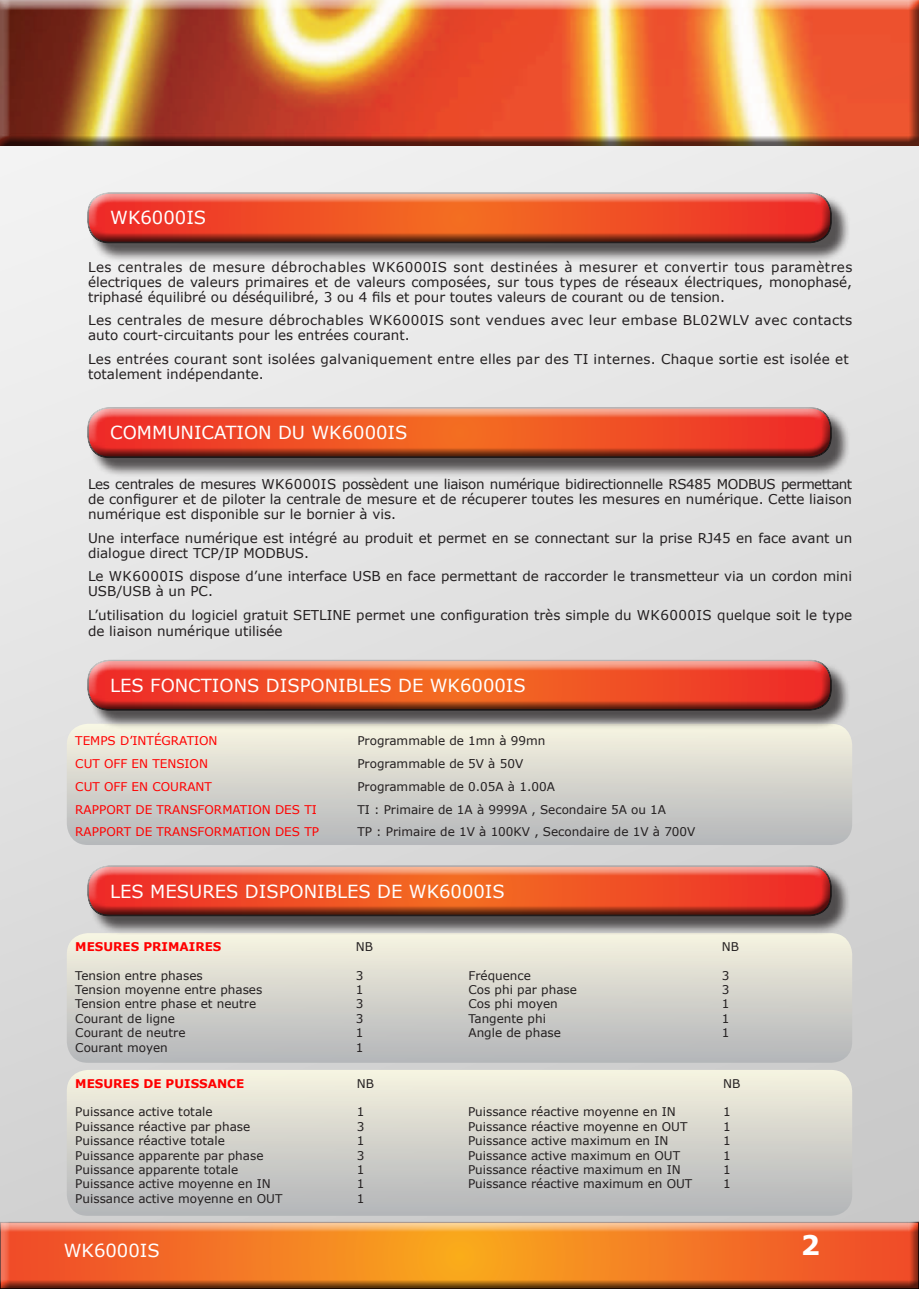
<style>
.page{position:relative;width:919px;height:1289px;background:#fff}
.page>*{position:absolute;margin:0;border:0;box-sizing:border-box;transform-origin:0 0}
.t1{font:700 27px "Verdana";color:#fff}
.t2{font:18px "Verdana";color:#fff}
.t3{font:13.5px/15px "Verdana";color:#231f20}
.t4{font:13.5px/15px "Verdana";letter-spacing:.02em;color:#231f20}
.t5{font:12px/14.4px "Verdana";color:#231f20}
.t6{font:12px/23px "Verdana";color:#f00}
.t7{font:700 12px "Verdana";color:#f00}
</style>
<div class="page">
<div style="left:0;top:1214px;width:918px;height:74px;background:#fff;opacity:.75"></div>
<div style="left:0;top:1221px;width:918px;height:67px;background:#231f20;opacity:.75"></div>
<div style="left:0;top:0;width:918px;height:147px;background:#231f20;opacity:.75"></div>
<div style="left:89px;top:194px;width:761px;height:68px;background:#231f20;opacity:.75"></div>
<div style="left:87px;top:191px;width:746px;height:38px;background:#fff;opacity:.75"></div>
<div style="left:87px;top:197px;width:746px;height:48px;background:#231f20;opacity:.75"></div>
<div style="left:89px;top:408px;width:761px;height:69px;background:#231f20;opacity:.75"></div>
<div style="left:87px;top:405px;width:746px;height:39px;background:#fff;opacity:.75"></div>
<div style="left:87px;top:412px;width:746px;height:47px;background:#231f20;opacity:.75"></div>
<div style="left:67px;top:723px;width:785px;height:122px;background:linear-gradient(to bottom,#f7f5e2,#b5b6ba);border-radius:21px"></div>
<div style="left:89px;top:661px;width:761px;height:68px;background:#231f20;opacity:.75"></div>
<div style="left:87px;top:658px;width:746px;height:39px;background:#fff;opacity:.75"></div>
<div style="left:87px;top:664px;width:746px;height:48px;background:#231f20;opacity:.75"></div>
<div style="left:67px;top:933px;width:785px;height:129px;background:linear-gradient(to bottom,#f6f3e1,#b3b5b9);border-radius:21px"></div>
<div style="left:67px;top:1069px;width:785px;height:146px;background:linear-gradient(to bottom,#f6f3e0,#b3b5b8);border-radius:21px"></div>
<div style="left:89px;top:866px;width:761px;height:69px;background:#231f20;opacity:.75"></div>
<div style="left:87px;top:863px;width:746px;height:39px;background:#fff;opacity:.75"></div>
<div style="left:87px;top:870px;width:746px;height:47px;background:#231f20;opacity:.75"></div>
<h2 class="t2" style="left:110px;top:206px;width:97px">WK6000IS</h2>
<p class="t3" style="left:88px;top:259px;width:765px;text-align:justify">Les centrales de mesure débrochables WK6000IS sont destinées à mesurer et convertir tous paramètres électriques de valeurs primaires et de valeurs composées, sur tous types de réseaux électriques, monophasé, triphasé équilibré ou déséquilibré, 3 ou 4 fils et pour toutes valeurs de courant ou de tension.</p>
<p class="t4" style="left:88px;top:312px;width:765px">Les centrales de mesure débrochables WK6000IS sont vendues avec leur embase BL02WLV avec contacts auto court-circuitants pour les entrées courant.</p>
<p class="t4" style="left:88px;top:351px;width:762px">Les entrées courant sont isolées galvaniquement entre elles par des TI internes. Chaque sortie est isolée et totalement indépendante.</p>
<h2 class="t2" style="left:110px;top:421px;width:299px">COMMUNICATION DU WK6000IS</h2>
<p class="t3" style="left:88px;top:476px;width:765px;text-align:justify">Les centrales de mesures WK6000IS possèdent une liaison numérique bidirectionnelle RS485 MODBUS permettant de configurer et de piloter la centrale de mesure et de récuperer toutes les mesures en numérique. Cette liaison numérique est disponible sur le bornier à vis.</p>
<p class="t3" style="left:88px;top:529px;width:765px">Une interface numérique est intégré au produit et permet en se connectant sur la prise RJ45 en face avant un dialogue direct TCP/IP MODBUS.</p>
<p class="t3" style="left:88px;top:568px;width:765px">Le WK6000IS dispose d’une interface USB en face permettant de raccorder le transmetteur via un cordon mini<br>USB/USB à un PC.</p>
<p class="t3" style="left:88px;top:606px;width:765px;line-height:16.2px">L’utilisation du logiciel gratuit SETLINE permet une configuration très simple du WK6000IS quelque soit le type de liaison numérique utilisée</p>
<h2 class="t2" style="left:110px;top:674px;width:417px">LES FONCTIONS DISPONIBLES DE WK6000IS</h2>
<p class="t6" style="left:75px;top:728px;width:120px;text-indent:45px">d ’intégration<br>Cut off en tension<br>Cut off en cour</p>
<p class="t6" style="left:75px;top:728px;width:17px">Temps</p>
<p class="t6" style="left:187px;top:774px;width:17px">ant</p>
<p class="t6" style="left:75px;top:797px;width:26px">Rapport</p>
<p class="t6" style="left:135px;top:797px;width:79px">de transform</p>
<p class="t6" style="left:232px;top:797px;width:16px">ation</p>
<p class="t6" style="left:275px;top:797px;width:9px">des</p>
<p class="t6" style="left:304px;top:797px;width:14px">TI</p>
<p class="t6" style="left:75px;top:820px;width:26px">Rapport</p>
<p class="t6" style="left:135px;top:820px;width:79px">de transform</p>
<p class="t6" style="left:232px;top:820px;width:16px">ation</p>
<p class="t6" style="left:275px;top:820px;width:9px">des</p>
<p class="t6" style="left:304px;top:820px;width:16px">TP</p>
<p class="t5" style="left:357px;top:728px;width:339px;line-height:23px">Programmable de 1mn à 99mn<br>Programmable de 5V à 50V<br>Programmable de 0.05A à 1.00A<br>TI : Primaire de 1A à 9999A , Secondaire 5A ou 1A<br>TP : Primaire de 1V à 100KV , Secondaire de 1V à 700V</p>
<h2 class="t2" style="left:110px;top:879px;width:396px">LES MESURES DISPONIBLES DE WK6000IS</h2>
<p class="t7" style="left:75px;top:938px;width:148px">MESURES PRIMAIRES</p>
<p class="t5" style="left:75px;top:967px;width:188px">Tension entre phases<br>Tension moyenne entre phases<br>Tension entre phase et neutre<br>Courant de ligne<br>Courant de neutre<br>Courant moyen</p>
<p class="t7" style="left:75px;top:1075px;width:170px">MESURES DE PUISSANCE</p>
<p class="t5" style="left:75px;top:1104px;width:209px">Puissance active totale<br>Puissance réactive par phase<br>Puissance réactive totale<br>Puissance apparente par phase<br>Puissance apparente totale<br>Puissance active moyenne en IN<br>Puissance active moyenne en OUT</p>
<p class="t5" style="left:356px;top:938px;width:19px">NB</p>
<p class="t5" style="left:356px;top:967px;width:9px;text-align:justify">3<br>1<br>3<br>3<br>1<br>1</p>
<p class="t5" style="left:468px;top:967px;width:110px">Fréquence<br>Cos phi par phase<br>Cos phi moyen<br>Tangente phi<br>Angle de phase</p>
<p class="t5" style="left:357px;top:1075px;width:19px">NB</p>
<p class="t5" style="left:357px;top:1104px;width:9px;text-align:justify">1<br>3<br>1<br>3<br>1<br>1<br>1</p>
<p class="t5" style="left:468px;top:1104px;width:226px">Puissance réactive moyenne en IN<br>Puissance réactive moyenne en OUT<br>Puissance active maximum en IN<br>Puissance active maximum en OUT<br>Puissance réactive maximum en IN<br>Puissance réactive maximum en OUT</p>
<p class="t5" style="left:721px;top:938px;width:19px">NB</p>
<p class="t5" style="left:721px;top:967px;width:9px;text-align:justify">3<br>3<br>1<br>1<br>1</p>
<p class="t5" style="left:723px;top:1075px;width:19px">NB</p>
<p class="t5" style="left:723px;top:1104px;width:9px;text-align:justify">1<br>1<br>1<br>1<br>1<br>1</p>
<h2 class="t2" style="left:64px;top:1238px;width:97px">WK6000IS</h2>
<h1 class="t1" style="left:800px;top:1228px;width:21px">2</h1>
</div>
